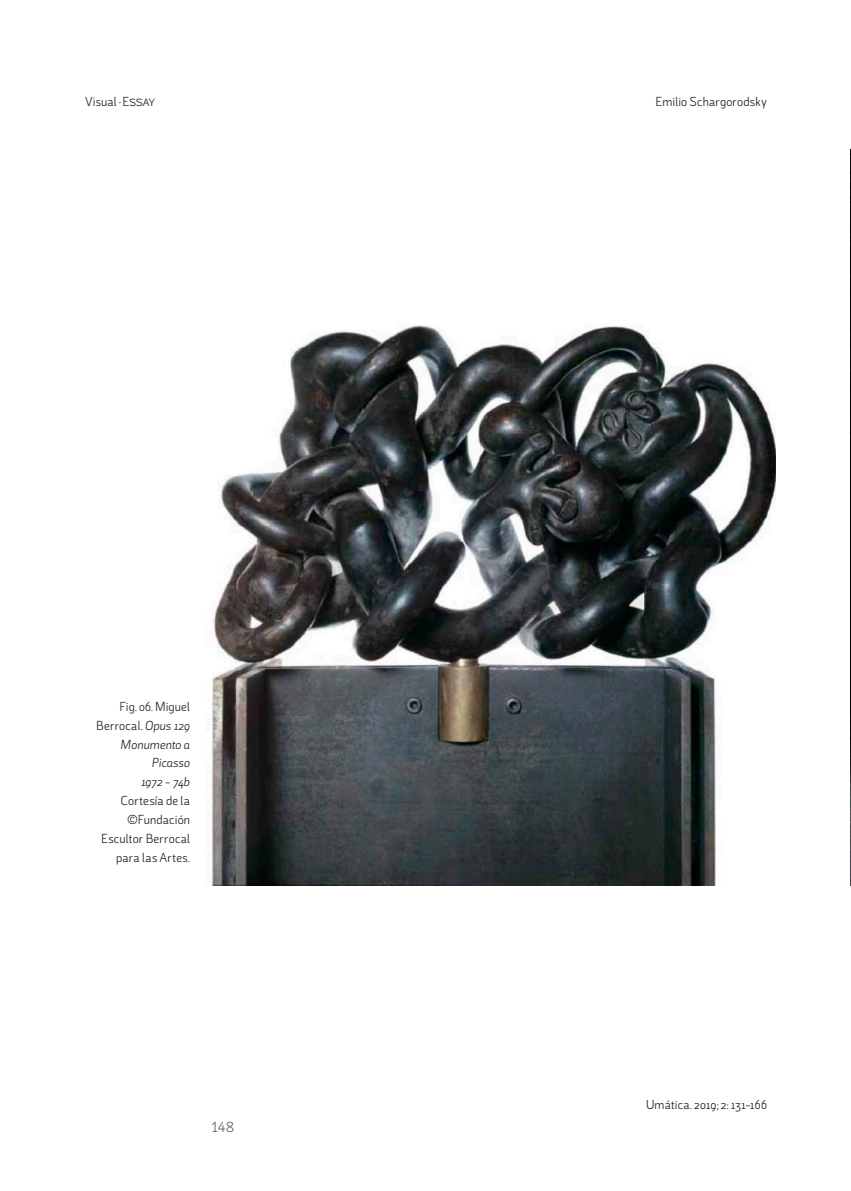
<style>
.page{position:relative;width:851px;height:1191px;background:#fff}
.page>*{position:absolute;margin:0;border:0;box-sizing:border-box;transform-origin:0 0}
.t1{font:15px "Malacitana Sans Regular";color:#58585a}
.t2{font:13.5px/18.9px "Malacitana Sans Regular";letter-spacing:.005em;color:#1a171c;text-align:right}
.t3{font:13.5px/18.9px "Malacitana Sans Italic";letter-spacing:-.005em;color:#1a171c;text-align:right}
.t4{font:13.5px "Malacitana Sans Regular";letter-spacing:-.03em;color:#1a171c}
.s1{font-family:"Malacitana Sans Italic"}
</style>
<div class="page">
<img style="left:850px;top:150px;width:1px;height:735px">
<img style="left:208px;top:325px;width:567px;height:560px">
<p class="t4" style="left:85px;top:92px;width:72px">Visual · Essay</p>
<p class="t2" style="left:96px;top:696px;width:95px">Fig. 06. Miguel<br>Berrocal. <span class="s1">Opus 129</span></p>
<p class="t3" style="left:120px;top:734px;width:71px">Monumento a<br>Picasso<br>1972 - 74b</p>
<p class="t2" style="left:101px;top:790px;width:91px">Cortesía de la ©Fundación<br>Escultor Berrocal para las Artes.</p>
<p class="t1" style="left:211px;top:1116px;width:24px">148</p>
<p class="t2" style="left:655px;top:91px;width:113px">Emilio Schargorodsky</p>
<p class="t2" style="left:646px;top:1094px;width:122px">Umática. 2019; 2: 131-166</p>
</div>
